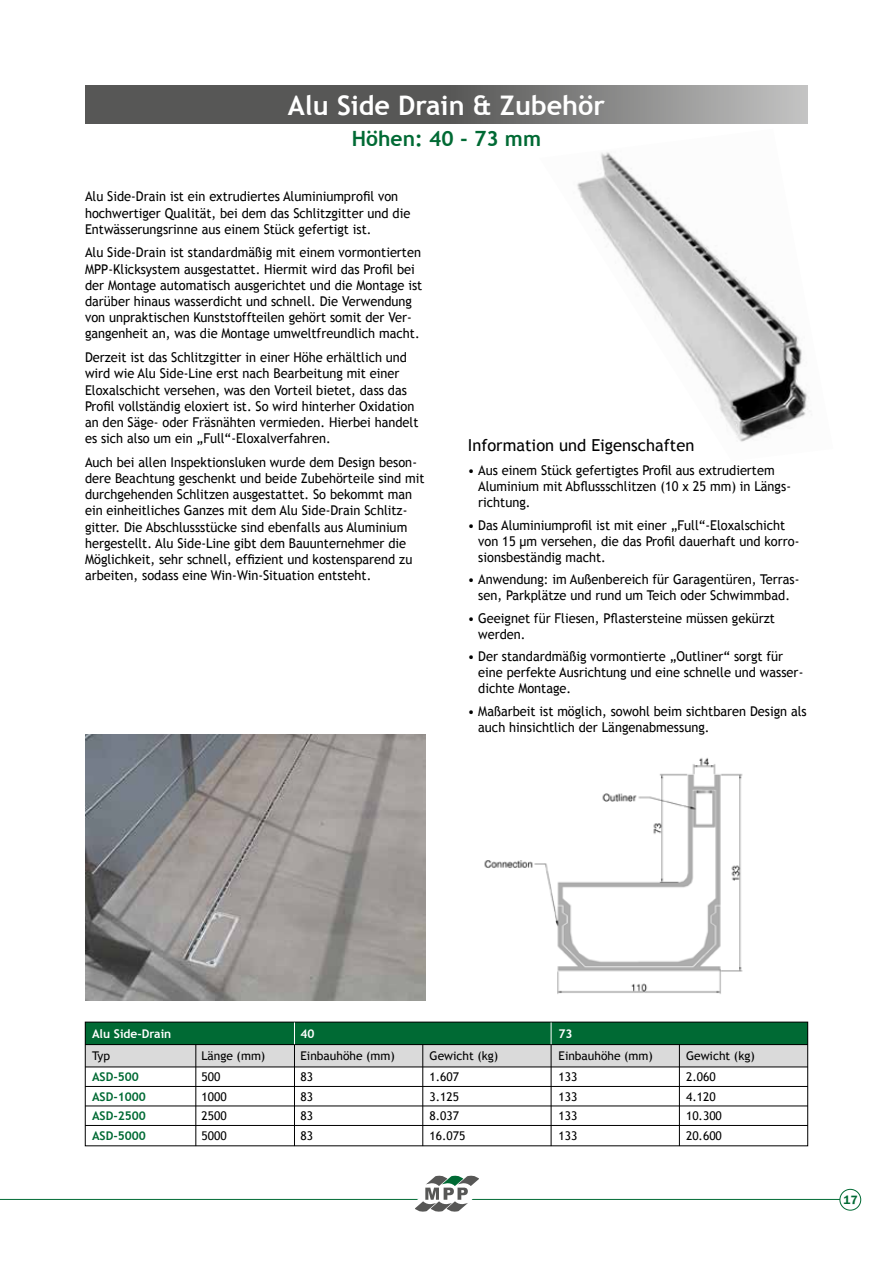
<style>
.page{position:relative;width:893px;height:1263px;background:#fff}
.page>*{position:absolute;margin:0;border:0;box-sizing:border-box;transform-origin:0 0}
.t1{font:700 27px "Trebuchet MS";color:#fff}
.t2{font:700 21px "Trebuchet MS";color:#006a34}
.t3{font:16.5px "Trebuchet MS";color:#000}
.t4{font:13.5px/16.2px "Trebuchet MS";color:#000;scale:.95 1}
.t5{font:12px "Trebuchet MS";color:#000}
.t6{font:700 12px "Trebuchet MS";color:#006a34}
.t7{font:700 12px "Trebuchet MS";color:#fff}
.t8{font:600 12px "Franklin Gothic IT Cby BT";color:#006a34}
</style>
<div class="page">
<div style="left:85px;top:1044px;width:723px;height:23px;background:#dadada"></div>
<div style="left:85px;top:1022px;width:723px;height:22px;background:#006a34"></div>
<div style="left:85px;top:1022px;width:723px;height:124px;border:1px solid #000"></div>
<hr style="left:85px;top:1044px;width:723px;height:1px;background:#000">
<hr style="left:85px;top:1066px;width:723px;height:1px;background:#000">
<hr style="left:85px;top:1086px;width:723px;height:1px;background:#000">
<hr style="left:85px;top:1105px;width:723px;height:1px;background:#000">
<hr style="left:85px;top:1125px;width:723px;height:1px;background:#000">
<hr style="left:195px;top:1044px;width:1px;height:102px;background:#000">
<hr style="left:294px;top:1044px;width:1px;height:102px;background:#000">
<svg style="left:294px;top:1022px;width:1px;height:22px"></svg>
<hr style="left:422px;top:1044px;width:1px;height:102px;background:#000">
<hr style="left:551px;top:1044px;width:1px;height:102px;background:#000">
<svg style="left:551px;top:1022px;width:1px;height:22px"></svg>
<hr style="left:679px;top:1044px;width:1px;height:102px;background:#000">
<img style="left:484px;top:757px;width:259px;height:237px">
<svg style="left:85px;top:85px;width:723px;height:38px;background:#717171"></svg>
<img style="left:85px;top:734px;width:340px;height:266px">
<img style="left:577px;top:152px;width:234px;height:290px">
<hr style="left:0;top:1199px;width:850px;height:1px;background:#006a34">
<svg style="left:408px;top:1175px;width:74px;height:37px"></svg>
<div style="left:840px;top:1189px;width:21px;height:21px;background:#fff;border-radius:50%"></div>
<div style="left:840px;top:1189px;width:21px;height:21px;border:1px solid #006a34;border-radius:50%"></div>
<h1 class="t1" style="left:288px;top:88px;width:319px">Alu Side Drain &amp; Zubehör</h1>
<h2 class="t2" style="left:352px;top:126px;width:191px">Höhen: 40 - 73 mm</h2>
<p class="t4" style="left:85px;top:189px;width:344px">Alu Side-Drain ist ein extrudiertes Aluminiumprofil von hochwertiger Qualität, bei dem das Schlitzgitter und die<br>Entwässerungsrinne aus einem Stück gefertigt ist.</p>
<p class="t4" style="left:85px;top:245px;width:357px">Alu Side-Drain ist standardmäßig mit einem vormontierten MPP-Klicksystem ausgestattet. Hiermit wird das Profil bei der Montage automatisch ausgerichtet und die Montage ist darüber hinaus wasserdicht und schnell. Die Verwendung von unpraktischen Kunststoffteilen gehört somit der Ver&shy;gangenheit an, was die Montage umweltfreundlich macht.</p>
<p class="t4" style="left:85px;top:349px;width:352px">Derzeit ist das Schlitzgitter in einer Höhe erhältlich und wird wie Alu Side-Line erst nach Bearbeitung mit einer Eloxalschicht versehen, was den Vorteil bietet, dass das Profil vollständig eloxiert ist. So wird hinterher Oxidation an den Säge- oder Fräsnähten vermieden. Hierbei handelt es sich also um ein „Full“-Eloxalverfahren.</p>
<p class="t4" style="left:85px;top:454px;width:359px">Auch bei allen Inspektionsluken wurde dem Design beson&shy;dere Beachtung geschenkt und beide Zubehörteile sind mit durchgehenden Schlitzen ausgestattet. So bekommt man ein einheitliches Ganzes mit dem Alu Side-Drain Schlitz&shy;gitter. Die Abschlussstücke sind ebenfalls aus Aluminium hergestellt. Alu Side-Line gibt dem Bauunternehmer die Möglichkeit, sehr schnell, effizient und kostensparend zu arbeiten, sodass eine Win-Win-Situation entsteht.</p>
<p class="t3" style="left:468px;top:436px;width:228px">Information und Eigenschaften</p>
<p class="t4" style="left:478px;top:462px;width:331px;text-indent:-10px">• Aus einem Stück gefertigtes Profil aus extrudiertem<br>Aluminium mit Abflussschlitzen (10 x 25 mm) in Längs&shy;richtung.</p>
<p class="t4" style="left:478px;top:517px;width:340px;text-indent:-11px">• Das Aluminiumprofil ist mit einer „Full“-Eloxalschicht von 15 µm versehen, die das Profil dauerhaft und korro&shy;sionsbeständig macht.</p>
<p class="t4" style="left:468px;top:571px;width:351px;text-align:center">• Anwendung: im Außenbereich für Garagentüren, Terras&shy;sen, Parkplätze und rund um Teich oder Schwimmbad.</p>
<p class="t4" style="left:478px;top:610px;width:314px;text-indent:-11px">• Geeignet für Fliesen, Pflastersteine müssen gekürzt werden.</p>
<p class="t4" style="left:478px;top:648px;width:344px;text-indent:-11px">• Der standardmäßig vormontierte „Outliner“ sorgt für eine perfekte Ausrichtung und eine schnelle und wasser&shy;dichte Montage.</p>
<p class="t4" style="left:478px;top:703px;width:347px;text-indent:-11px">• Maßarbeit ist möglich, sowohl beim sichtbaren Design als auch hinsichtlich der Längenabmessung.</p>
<p class="t7" style="left:92px;top:1026px;width:81px">Alu Side-Drain</p>
<p class="t7" style="left:301px;top:1026px;width:16px">40</p>
<p class="t7" style="left:559px;top:1026px;width:16px">73</p>
<p class="t5" style="left:92px;top:1048px;width:20px">Typ</p>
<p class="t5" style="left:202px;top:1048px;width:65px">Länge (mm)</p>
<p class="t5" style="left:301px;top:1048px;width:96px">Einbauhöhe (mm)</p>
<p class="t5" style="left:430px;top:1048px;width:70px">Gewicht (kg)</p>
<p class="t5" style="left:559px;top:1048px;width:96px">Einbauhöhe (mm)</p>
<p class="t5" style="left:686px;top:1048px;width:70px">Gewicht (kg)</p>
<p class="t6" style="left:92px;top:1069px;width:48px">ASD-500</p>
<p class="t5" style="left:202px;top:1070px;width:20px">500</p>
<p class="t5" style="left:301px;top:1070px;width:14px">83</p>
<p class="t5" style="left:430px;top:1070px;width:31px">1.607</p>
<p class="t5" style="left:559px;top:1070px;width:20px">133</p>
<p class="t5" style="left:686px;top:1070px;width:31px">2.060</p>
<p class="t6" style="left:92px;top:1089px;width:55px">ASD-1000</p>
<p class="t5" style="left:202px;top:1089px;width:27px">1000</p>
<p class="t5" style="left:301px;top:1089px;width:14px">83</p>
<p class="t5" style="left:430px;top:1089px;width:31px">3.125</p>
<p class="t5" style="left:559px;top:1089px;width:20px">133</p>
<p class="t5" style="left:686px;top:1089px;width:31px">4.120</p>
<p class="t6" style="left:92px;top:1108px;width:55px">ASD-2500</p>
<p class="t5" style="left:202px;top:1109px;width:27px">2500</p>
<p class="t5" style="left:301px;top:1109px;width:14px">83</p>
<p class="t5" style="left:430px;top:1109px;width:31px">8.037</p>
<p class="t5" style="left:559px;top:1109px;width:20px">133</p>
<p class="t5" style="left:686px;top:1109px;width:37px">10.300</p>
<p class="t6" style="left:92px;top:1128px;width:55px">ASD-5000</p>
<p class="t5" style="left:202px;top:1128px;width:27px">5000</p>
<p class="t5" style="left:301px;top:1128px;width:14px">83</p>
<p class="t5" style="left:430px;top:1128px;width:37px">16.075</p>
<p class="t5" style="left:559px;top:1128px;width:20px">133</p>
<p class="t5" style="left:686px;top:1128px;width:37px">20.600</p>
<p class="t8" style="left:843px;top:1192px;width:16px">17</p>
</div>
